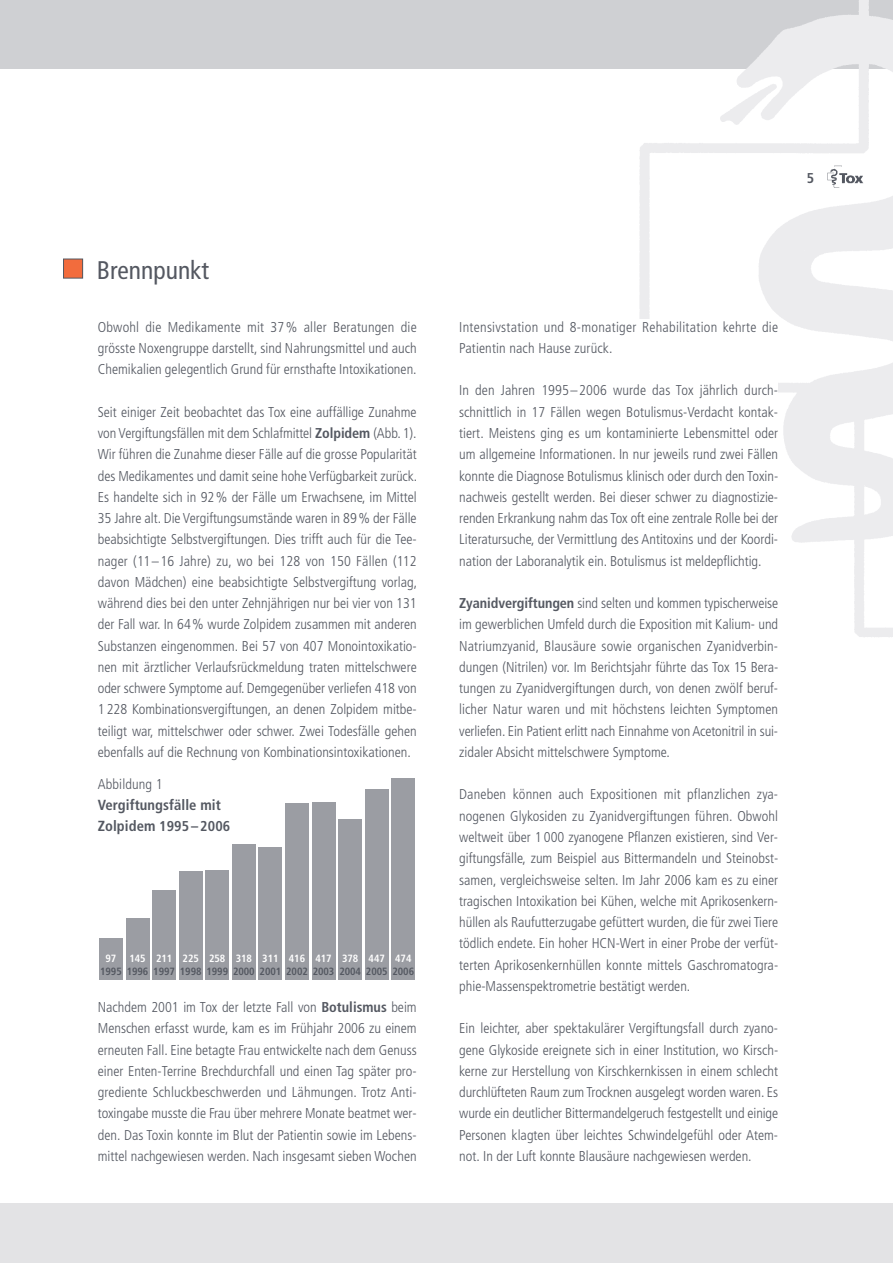
<style>
.page{position:relative;width:893px;height:1263px;background:#fff}
.page>*{position:absolute;margin:0;border:0;box-sizing:border-box;transform-origin:0 0}
.t1{font:condensed 25.5px "Frutiger";color:#545861}
.t2{font:700 condensed 14.7px "Frutiger";letter-spacing:.005em;color:#545861}
.t3{font:300 condensed 14.25px/21.3px "Frutiger";color:#545861;text-align:justify}
.t4{font:300 condensed 14.25px/21.3px "Frutiger";letter-spacing:.02em;color:#545861}
.t5{font:700 condensed 14.25px "Frutiger";letter-spacing:.01em;color:#545861}
.t6{font:700 condensed 10.5px "Frutiger";letter-spacing:-.005em;color:#545861}
.t7{font:700 condensed 10.5px "Frutiger";letter-spacing:-.005em;color:#fff}
.s1{font-weight:700}
.s2{font-size:14.7px}
</style>
<div class="page">
<div style="left:13px;top:0;width:880px;height:68px;background:#cfd0d3"></div>
<img style="left:626px;top:0;width:267px;height:637px">
<div style="left:13px;top:1203px;width:880px;height:60px;background:#e3e3e5"></div>
<div style="left:0;top:0;width:13px;height:68px;background:#cfd0d3"></div>
<img style="left:828px;top:165px;width:36px;height:23px">
<div style="left:0;top:1203px;width:13px;height:60px;background:#e3e3e5"></div>
<div style="left:64px;top:259px;width:18px;height:19px;background:#f26c3d"></div>
<div style="left:63px;top:259px;width:20px;height:20px;border:1px solid #545861"></div>
<div style="left:459px;top:319px;width:319px;height:860px;background:#fff"></div>
<div style="left:99px;top:938px;width:24px;height:42px;background:#9b9da3"></div>
<div style="left:126px;top:918px;width:23px;height:62px;background:#9b9da3"></div>
<div style="left:152px;top:890px;width:24px;height:90px;background:#9b9da3"></div>
<div style="left:179px;top:871px;width:23px;height:109px;background:#9b9da3"></div>
<div style="left:206px;top:870px;width:23px;height:110px;background:#9b9da3"></div>
<div style="left:232px;top:844px;width:24px;height:136px;background:#9b9da3"></div>
<div style="left:259px;top:847px;width:23px;height:133px;background:#9b9da3"></div>
<div style="left:285px;top:803px;width:24px;height:177px;background:#9b9da3"></div>
<div style="left:312px;top:802px;width:23px;height:178px;background:#9b9da3"></div>
<div style="left:338px;top:819px;width:24px;height:161px;background:#9b9da3"></div>
<div style="left:365px;top:790px;width:23px;height:190px;background:#9b9da3"></div>
<div style="left:392px;top:778px;width:23px;height:202px;background:#9b9da3"></div>
<h1 class="t1" style="left:97px;top:259px;width:114px">Brennpunkt</h1>
<p class="t3" style="left:98px;top:317px;width:320px">Obwohl die Medikamente mit 37% aller Beratungen die grösste Noxengruppe darstellt, sind Nahrungsmittel und auch Chemikalien gelegentlich Grund für ernsthafte Intoxikationen.</p>
<p class="t3" style="left:98px;top:402px;width:321px">Seit einiger Zeit beobachtet das Tox eine auffällige Zunahme von Vergiftungsfällen mit dem Schlafmittel <span class="s1">Zolpidem</span> (Abb. 1).<br>Wir führen die Zunahme dieser Fälle auf die grosse Popularität des Medikamentes und damit seine hohe Verfügbarkeit zurück.<br>Es handelte sich in 92% der Fälle um Erwachsene, im Mittel 35 Jahre alt. Die Vergiftungsumstände waren in 89% der Fälle beabsichtigte Selbstvergiftungen. Dies trifft auch für die Tee&shy;nager (11–16 Jahre) zu, wo bei 128 von 150 Fällen (112 davon Mädchen) eine beabsichtigte Selbstvergiftung vorlag, während dies bei den unter Zehnjährigen nur bei vier von 131 der Fall war. In 64% wurde Zolpidem zusammen mit anderen Substanzen eingenommen. Bei 57 von 407 Monointoxikatio&shy;nen mit ärztlicher Verlaufsrückmeldung traten mittelschwere oder schwere Symptome auf. Demgegenüber verliefen 418 von 1 228 Kombinationsvergiftungen, an denen Zolpidem mitbe&shy;teiligt war, mittelschwer oder schwer. Zwei Todesfälle gehen ebenfalls auf die Rechnung von Kombinationsintoxikationen.</p>
<p class="t3" style="left:98px;top:774px;width:66px">Abbildung 1</p>
<p class="t2" style="left:98px;top:799px;width:125px">Vergiftungsfälle mit</p>
<p class="t5" style="left:98px;top:821px;width:134px"><span class="s2">Zolpidem</span> 1995– 2006</p>
<p class="t7" style="left:106px;top:954px;width:307px">97 145 211 225 258 318 311 416 417 378 447 474</p>
<p class="t6" style="left:100px;top:967px;width:316px">1995 1996 1997 1998 1999 2000 2001 2002 2003 2004 2005 2006</p>
<p class="t3" style="left:98px;top:998px;width:320px">Nachdem 2001 im Tox der letzte Fall von <span class="s1">Botulismus</span> beim Menschen erfasst wurde, kam es im Frühjahr 2006 zu einem erneuten Fall. Eine betagte Frau entwickelte nach dem Genuss einer Enten-Terrine Brechdurchfall und einen Tag später pro&shy;grediente Schluckbeschwerden und Lähmungen. Trotz Anti - toxingabe musste die Frau über mehrere Monate beatmet wer&shy;den. Das Toxin konnte im Blut der Patientin sowie im Le bens - mittel nachgewiesen werden. Nach insgesamt sieben Wochen</p>
<p class="t5" style="left:807px;top:172px;width:9px">5</p>
<p class="t4" style="left:459px;top:317px;width:320px">Intensivstation und 8-monatiger Rehabilitation kehrte die<br>Patientin nach Hause zurück.</p>
<p class="t3" style="left:459px;top:381px;width:320px">In den Jahren 1995–2006 wurde das Tox jährlich durch&shy;schnittlich in 17 Fällen wegen Botulismus-Verdacht kontak&shy;tiert. Meistens ging es um kontaminierte Lebensmittel oder um allgemeine Informationen. In nur jeweils rund zwei Fällen konnte die Diagnose Botulismus klinisch oder durch den Toxin&shy;nachweis gestellt werden. Bei dieser schwer zu diagnostizie&shy;renden Erkrankung nahm das Tox oft eine zentrale Rolle bei der Literatursuche, der Vermittlung des Antitoxins und der Koordi&shy;nation der Laboranalytik ein. Botulismus ist meldepflichtig.</p>
<p class="t3" style="left:459px;top:594px;width:320px"><span class="s1">Zyanidvergiftungen</span> sind selten und kommen typischerweise im gewerblichen Umfeld durch die Exposition mit Kalium- und Natriumzyanid, Blausäure sowie organischen Zyanidverbin&shy;dungen (Nitrilen) vor. Im Berichtsjahr führte das Tox 15 Bera&shy;tungen zu Zyanidvergiftungen durch, von denen zwölf beruf&shy;licher Natur waren und mit höchstens leichten Symptomen verliefen. Ein Patient erlitt nach Einnahme von Acetonitril in sui&shy;zidaler Absicht mittelschwere Symptome.</p>
<p class="t3" style="left:459px;top:785px;width:320px">Daneben können auch Expositionen mit pflanzlichen zya - nogenen Glykosiden zu Zyanidvergiftungen führen. Obwohl weltweit über 1 000 zyanogene Pflanzen existieren, sind Ver - giftungsfälle, zum Beispiel aus Bittermandeln und Steinobst - samen, vergleichsweise selten. Im Jahr 2006 kam es zu einer tragischen Intoxikation bei Kühen, welche mit Aprikosenkern&shy;hüllen als Raufutterzugabe gefüttert wurden, die für zwei Tiere tödlich endete. Ein hoher HCN-Wert in einer Probe der verfüt&shy;terten Aprikosenkernhüllen konnte mittels Gas chromato gra - phie-Massenspektrometrie bestätigt werden.</p>
<p class="t3" style="left:459px;top:1019px;width:320px">Ein leichter, aber spektakulärer Vergiftungsfall durch zyano&shy;gene Glykoside ereignete sich in einer Institution, wo Kirsch&shy;kerne zur Herstellung von Kirschkernkissen in einem schlecht durchlüfteten Raum zum Trocknen ausgelegt worden waren. Es wurde ein deutlicher Bittermandelgeruch festgestellt und einige Personen klagten über leichtes Schwindelgefühl oder Atem&shy;not. In der Luft konnte Blausäure nachgewiesen werden.</p>
</div>
